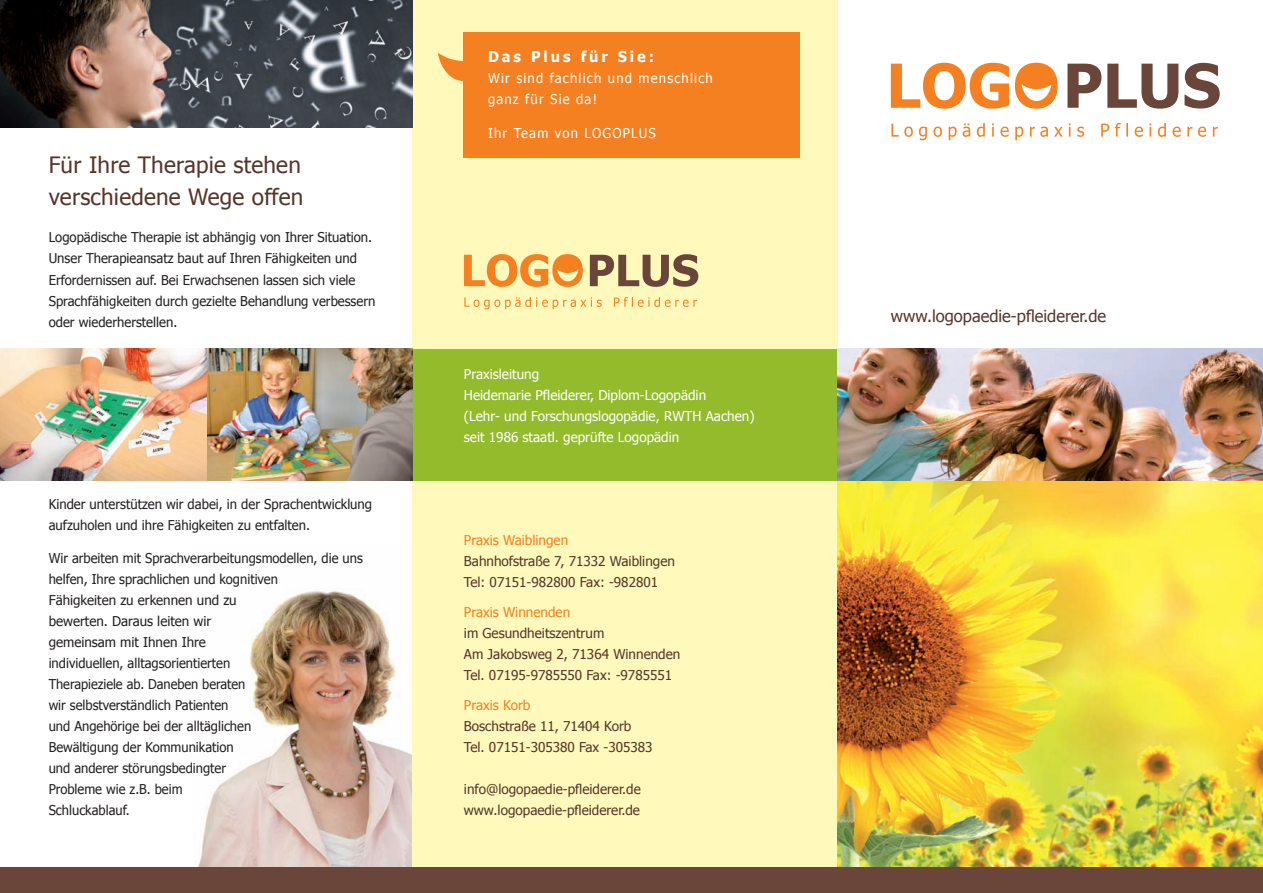
<style>
.page{position:relative;width:1263px;height:893px;background:#fff}
.page>*{position:absolute;margin:0;border:0;box-sizing:border-box;transform-origin:0 0}
.t1{font:22.5px/31.5px "Tahoma";letter-spacing:.01em;color:#56352a}
.t2{font:16.5px "Tahoma";color:#56352a}
.t3{font:700 15px "Tahoma";letter-spacing:.2em;color:#fff}
.t4{font:13.5px/21px "Tahoma";color:#231f20;scale:.96 1}
.t5{font:13.5px/21px "Tahoma";color:#231f20}
.t6{font:13.5px/21px "Tahoma";color:#56352a}
.t7{font:13.5px/21px "Tahoma";color:#fff}
.t8{font:13.5px/21px "Tahoma";letter-spacing:.09em;color:#fff}
.t9{font:13.5px "Tahoma";color:#f58021}
</style>
<div class="page">
<img style="left:197px;top:590px;width:215px;height:277px">
<div style="left:412px;top:0;width:426px;height:872px;background:#fff9bc"></div>
<img style="left:838px;top:480px;width:425px;height:387px">
<div style="left:0;top:867px;width:1263px;height:26px;background:#6a4539"></div>
<div style="left:412px;top:349px;width:851px;height:131px;background:#93bb2c"></div>
<svg style="left:891px;top:63px;width:118px;height:46px"></svg>
<svg style="left:1015px;top:63px;width:43px;height:46px"></svg>
<svg style="left:1067px;top:64px;width:34px;height:44px"></svg>
<svg style="left:1107px;top:64px;width:71px;height:45px"></svg>
<svg style="left:1184px;top:63px;width:36px;height:46px"></svg>
<svg style="left:891px;top:123px;width:327px;height:17px"></svg>
<svg style="left:464px;top:254px;width:119px;height:33px"></svg>
<svg style="left:590px;top:254px;width:108px;height:33px"></svg>
<svg style="left:464px;top:297px;width:233px;height:12px"></svg>
<img style="left:0;top:349px;width:412px;height:131px">
<img style="left:0;top:0;width:412px;height:128px">
<svg style="left:438px;top:53px;width:25px;height:28px"></svg>
<div style="left:463px;top:32px;width:337px;height:125px;background:#f58021"></div>
<img style="left:838px;top:349px;width:425px;height:131px">
<h1 class="t1" style="left:49px;top:149px;width:256px">Für Ihre Therapie stehen verschiedene Wege offen</h1>
<p class="t5" style="left:49px;top:226px;width:328px">Logopädische Therapie ist abhängig von Ihrer Situation.<br>Unser Therapieansatz baut auf Ihren Fähigkeiten und Erfordernissen auf. Bei Erwachsenen lassen sich viele Sprachfähigkeiten durch gezielte Behandlung verbessern oder wiederherstellen.</p>
<p class="t5" style="left:49px;top:493px;width:325px">Kinder unterstützen wir dabei, in der Sprachentwicklung aufzuholen und ihre Fähigkeiten zu entfalten.</p>
<p class="t4" style="left:49px;top:546px;width:329px">Wir arbeiten mit Sprachverarbeitungsmodellen, die uns helfen, Ihre sprachlichen und kognitiven<br>Fähigkeiten zu erkennen und zu<br>bewerten. Daraus leiten wir<br>gemeinsam mit Ihnen Ihre<br>individuellen, alltagsorientierten<br>Therapieziele ab. Daneben beraten<br>wir selbstverständlich Patienten<br>und Angehörige bei der alltäglichen<br>Bewältigung der Kommunikation<br>und anderer störungsbedingter<br>Probleme wie z.B. beim<br>Schluckablauf.</p>
<p class="t3" style="left:488px;top:46px;width:168px">Das Plus für Sie:</p>
<p class="t8" style="left:488px;top:67px;width:226px">Wir sind fachlich und menschlich ganz für Sie da!</p>
<p class="t8" style="left:488px;top:122px;width:169px">Ihr Team von LOGOPLUS</p>
<p class="t7" style="left:464px;top:363px;width:292px">Praxisleitung<br>Heidemarie Pfleiderer, Diplom-Logopädin<br>(Lehr- und Forschungslogopädie, RWTH Aachen) seit 1986 staatl. geprüfte Logopädin</p>
<p class="t9" style="left:464px;top:531px;width:106px">Praxis Waiblingen</p>
<p class="t6" style="left:464px;top:550px;width:213px">Bahnhofstraße 7, 71332 Waiblingen<br>Tel: 07151-982800 Fax: -982801</p>
<p class="t9" style="left:464px;top:603px;width:108px">Praxis Winnenden</p>
<p class="t6" style="left:464px;top:622px;width:218px">im Gesundheitszentrum<br>Am Jakobsweg 2, 71364 Winnenden<br>Tel. 07195-9785550 Fax: -9785551</p>
<p class="t9" style="left:464px;top:696px;width:68px">Praxis Korb</p>
<p class="t6" style="left:464px;top:715px;width:190px">Boschstraße 11, 71404 Korb<br>Tel. 07151-305380 Fax -305383</p>
<p class="t6" style="left:464px;top:778px;width:178px">info@logopaedie-pfleiderer.de www.logopaedie-pfleiderer.de</p>
<p class="t2" style="left:891px;top:305px;width:217px">www.logopaedie-pfleiderer.de</p>
</div>
